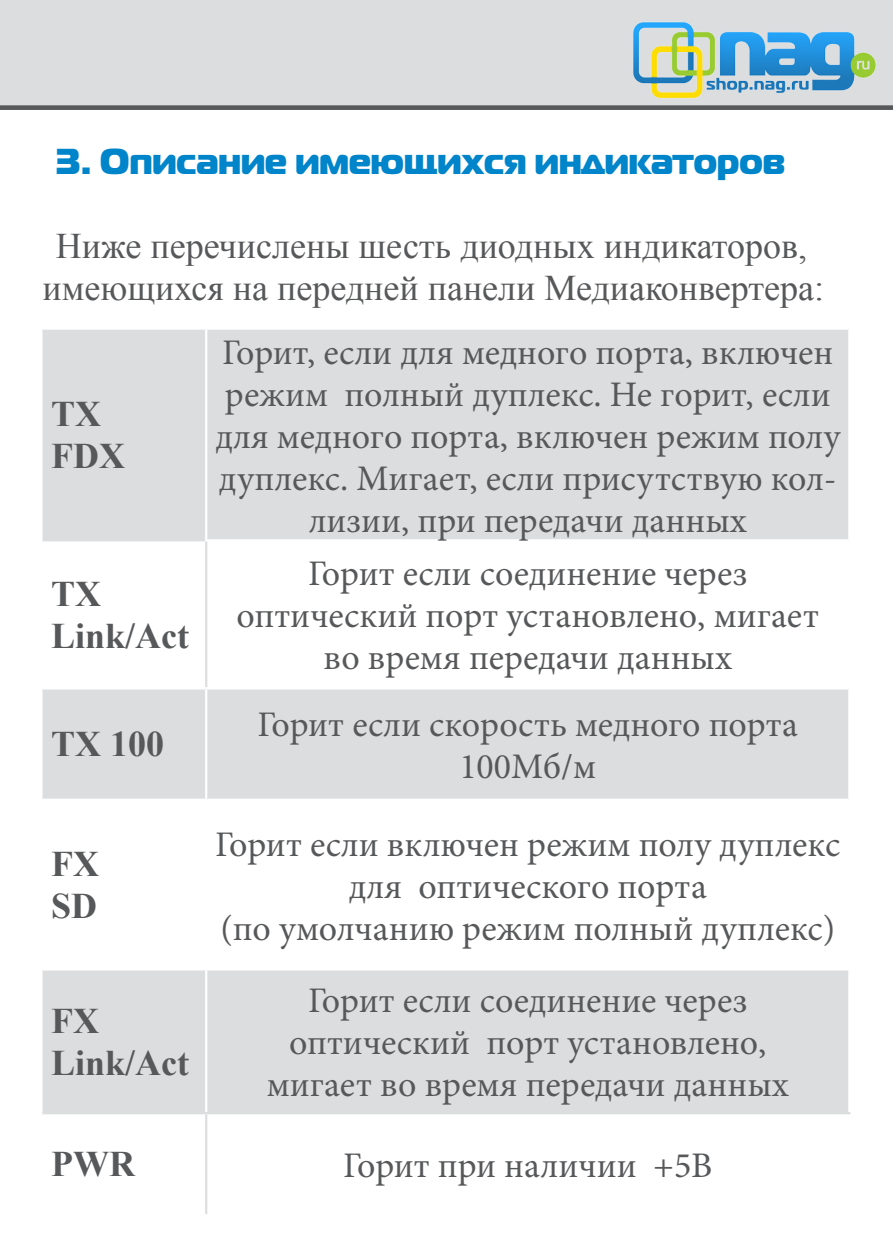
<style>
.page{position:relative;width:893px;height:1259px;background:#fff}
.page>*{position:absolute;margin:0;border:0;box-sizing:border-box;transform-origin:0 0}
.t1{font:36px/42px "Minion Pro";color:#57585a;text-align:center}
.t2{font:36px/42px "Times New Roman";color:#57585a;text-align:center}
.t3{font:700 36px "Times New Roman";color:#57585a}
.t4{font:36px "Magistral Black C";color:#0084ca}
</style>
<div class="page">
<div style="left:43px;top:330px;width:805px;height:209px;background:#dcdddf"></div>
<svg style="left:43px;top:541px;width:805px;height:673px"></svg>
<div style="left:43px;top:799px;width:163px;height:170px;background:#fff"></div>
<hr style="left:205px;top:541px;width:2px;height:146px;background:#dcdddf">
<hr style="left:205px;top:1114px;width:2px;height:100px;background:#dcdddf">
<hr style="left:43px;top:539px;width:162px;height:2px;background:#dcdddf">
<hr style="left:43px;top:687px;width:163px;height:2px;background:#fff">
<hr style="left:205px;top:330px;width:2px;height:209px;background:#fff">
<hr style="left:207px;top:798px;width:643px;height:3px;background:#fff">
<hr style="left:206px;top:687px;width:644px;height:2px;background:#fff">
<hr style="left:205px;top:689px;width:2px;height:109px;background:#fff">
<hr style="left:206px;top:968px;width:644px;height:2px;background:#fff">
<hr style="left:205px;top:970px;width:2px;height:142px;background:#fff">
<hr style="left:43px;top:1112px;width:163px;height:2px;background:#dcdddf">
<hr style="left:206px;top:1112px;width:644px;height:2px;background:#dcdddf">
<hr style="left:43px;top:798px;width:164px;height:3px;background:#fff">
<hr style="left:205px;top:801px;width:2px;height:167px;background:#fff">
<hr style="left:43px;top:968px;width:163px;height:2px;background:#fff">
<div style="left:0;top:0;width:893px;height:110px;background:#dcdddf"></div>
<img style="left:633px;top:22px;width:244px;height:76px">
<div style="left:0;top:105px;width:893px;height:5px;background:#57585a"></div>
<p class="t4" style="left:56px;top:138px;width:730px">3. Описание имеющихся индикаторов</p>
<p class="t2" style="left:43px;top:224px;width:783px">Ниже перечислены шесть диодных индикаторов, имеющихся на передней панели Медиаконвертера:</p>
<p class="t3" style="left:51px;top:387px;width:52px">TX</p>
<p class="t3" style="left:51px;top:429px;width:75px">FDX</p>
<p class="t3" style="left:51px;top:567px;width:52px">TX</p>
<p class="t3" style="left:51px;top:609px;width:140px">Link/Act</p>
<p class="t3" style="left:51px;top:718px;width:115px">TX 100</p>
<p class="t3" style="left:51px;top:837px;width:49px">FX</p>
<p class="t3" style="left:51px;top:879px;width:48px">SD</p>
<p class="t3" style="left:51px;top:994px;width:49px">FX</p>
<p class="t3" style="left:51px;top:1036px;width:140px">Link/Act</p>
<p class="t1" style="left:215px;top:331px;width:626px">Горит, если для медного порта, включен режим полный дуплекс. Не горит, если для медного порта, включен режим полу дуплекс. Мигает, если присутствую кол&shy;лизии, при передачи данных</p>
<p class="t1" style="left:237px;top:553px;width:584px">Горит если соединение через оптический порт установлено, мигает во время передачи данных</p>
<p class="t1" style="left:258px;top:704px;width:542px">Горит если скорость медного порта<br>100Мб/м</p>
<p class="t1" style="left:215px;top:823px;width:626px">Горит если включен режим полу дуплекс для оптического порта<br>(по умолчанию режим полный дуплекс)</p>
<p class="t1" style="left:267px;top:980px;width:524px">Горит если соединение через оптический порт установлено, мигает во время передачи данных</p>
<p class="t3" style="left:51px;top:1138px;width:85px">PWR</p>
<p class="t1" style="left:343px;top:1145px;width:371px">Горит при наличии +5В</p>
</div>
